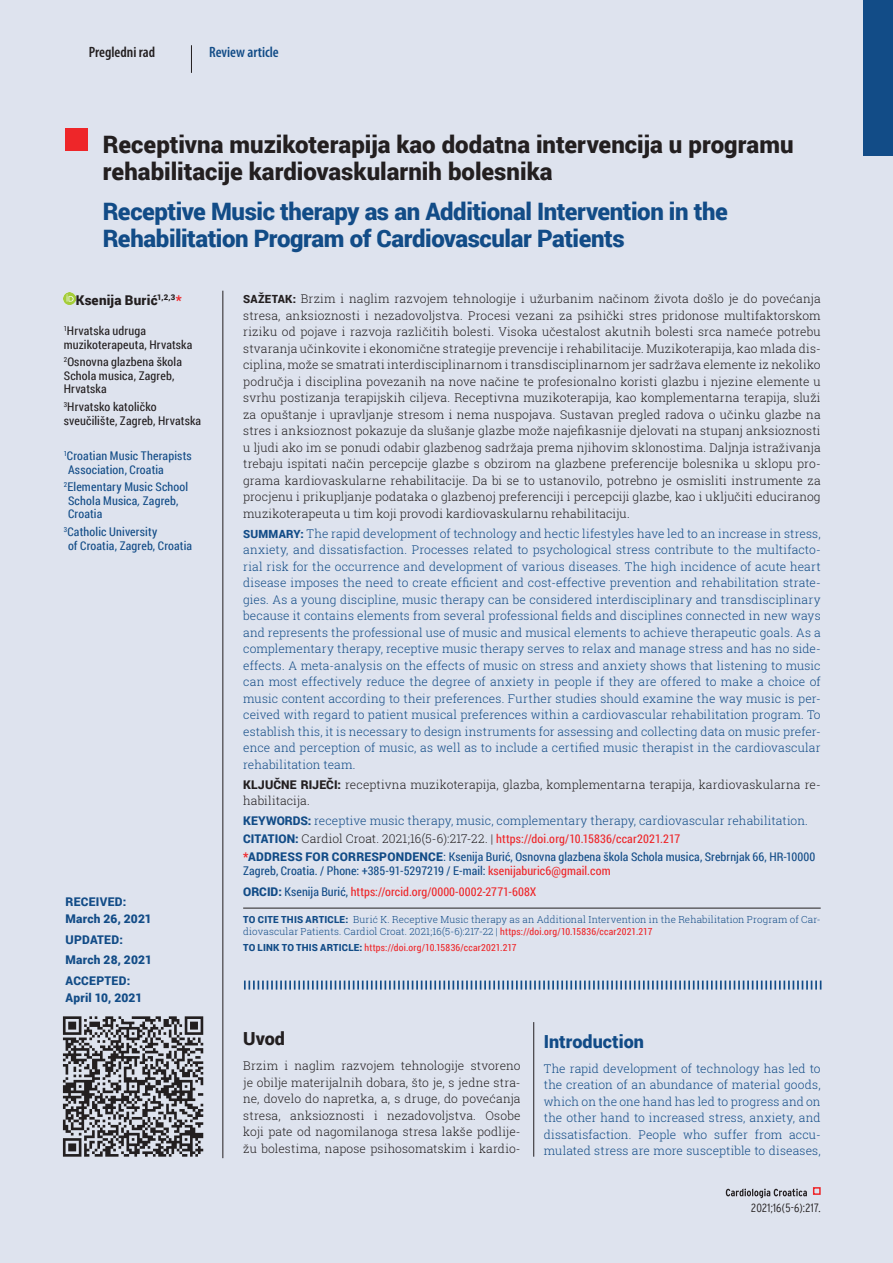
<style>
.page{position:relative;width:893px;height:1263px;background:#dee3ee}
.page>*{position:absolute;margin:0;border:0;box-sizing:border-box;transform-origin:0 0}
.t1{font:900 24px/27px "Roboto";letter-spacing:-.02em;color:#124c87}
.t2{font:900 24px/27px "Roboto";color:#231f20}
.t3{font:900 18px "Roboto";color:#124c87}
.t4{font:900 18px "Roboto";color:#231f20}
.t5{font:600 condensed 15px "Myriad Pro";color:#124c87}
.t6{font:600 condensed 15px "Myriad Pro";color:#231f20}
.t7{font:900 13.5px "Roboto";letter-spacing:.015em;color:#231f20}
.t8{font:300 12px/16.5px "Roboto Slab";letter-spacing:.01em;color:#124c87;text-align:justify}
.t9{font:300 12px/16.5px "Roboto Slab";letter-spacing:.01em;color:#231f20;text-align:justify}
.t10{font:12px/13.5px "Roboto Condensed";letter-spacing:.01em;color:#124c87}
.t11{font:12px "Roboto Condensed";letter-spacing:.005em;color:#ee2629}
.t12{font:12px/13.5px "Roboto Condensed";letter-spacing:.015em;color:#231f20}
.t13{font:900 12px/20.7px "Roboto";letter-spacing:.02em;color:#124c87}
.t14{font:300 condensed 12px "Interstate";letter-spacing:.02em;color:#231f20}
.t15{font:300 9.75px/12px "Roboto Slab";letter-spacing:.015em;color:#124c87}
.t16{font:9.75px "Roboto Condensed";letter-spacing:.02em;color:#ee2629}
.t17{font:900 9.75px "Roboto";color:#124c87}
.s1{color:#ee2629}
.s2{font-style:italic}
.s3{font-family:"Roboto";font-weight:900;font-size:11.25px}
.s4{font-family:"Roboto";font-weight:900}
.s5{font-family:"Roboto";font-weight:900;color:#124c87}
.s6{font-family:"Roboto Slab";font-weight:300;color:#231f20}
.s7{font-family:"Roboto"}
.s8{color:#124c87}
.s9{font-family:"Roboto Condensed";font-weight:400;color:#ee2629}
</style>
<div class="page">
<div style="left:863px;top:0;width:30px;height:155px;background:#124c87"></div>
<svg style="left:191px;top:45px;width:1px;height:28px"></svg>
<hr style="left:223px;top:291px;width:1px;height:867px;background:#231f20">
<svg style="left:64px;top:293px;width:12px;height:12px"></svg>
<hr style="left:243px;top:908px;width:578px;height:1px;background:#231f20">
<div style="left:65px;top:128px;width:23px;height:22px;background:#ee2629"></div>
<svg style="left:244px;top:980px;width:577px;height:9px"></svg>
<hr style="left:533px;top:1022px;width:1px;height:135px;background:#231f20">
<svg style="left:726px;top:1188px;width:81px;height:10px"></svg>
<div style="left:813px;top:1187px;width:8px;height:8px;border:2px solid #ee2629"></div>
<svg style="left:63px;top:1016px;width:140px;height:141px"></svg>
<p class="t6" style="left:89px;top:44px;width:68px">Pregledni rad</p>
<p class="t5" style="left:209px;top:44px;width:71px">Review article</p>
<h1 class="t2" style="left:103px;top:130px;width:692px">Receptivna muzikoterapija kao dodatna intervencija u programu rehabilitacije kardiovaskularnih bolesnika</h1>
<h1 class="t1" style="left:103px;top:197px;width:626px">Receptive Music therapy as an Additional Intervention in the<br>Rehabilitation Program of Cardiovascular Patients</h1>
<p class="t7" style="left:76px;top:290px;width:107px">Ksenija Burić<sup>1,2,3</sup><span class="s1">*</span></p>
<p class="t12" style="left:64px;top:324px;width:130px"><sup>1</sup>Hrvatska udruga muzikoterapeuta, Hrvatska</p>
<p class="t12" style="left:64px;top:355px;width:120px"><sup>2</sup>Osnovna glazbena škola<br>Schola musica, Zagreb,<br>Hrvatska</p>
<p class="t12" style="left:64px;top:400px;width:139px"><sup>3</sup>Hrvatsko katoličko sveučilište, Zagreb, Hrvatska</p>
<p class="t10" style="left:68px;top:449px;width:125px;text-indent:-4px"><sup>1</sup>Croatian Music Therapists<br>Association, Croatia</p>
<p class="t10" style="left:68px;top:480px;width:122px;text-indent:-4px"><sup>2</sup>Elementary Music School<br>Schola Musica<span class="s2">,</span> Zagreb,<br>Croatia</p>
<p class="t10" style="left:68px;top:525px;width:126px;text-indent:-4px"><sup>3</sup>Catholic University<br>of Croatia, Zagreb, Croatia</p>
<p class="t13" style="left:66px;top:893px;width:88px;line-height:16.5px">Received:<br>March 26, 2021</p>
<p class="t13" style="left:66px;top:928px;width:88px">Updated:<br>March 28, 2021<br>Accepted:</p>
<p class="t13" style="left:66px;top:986px;width:78px">April 10, 2021</p>
<p class="t9" style="left:243px;top:290px;width:579px"><span class="s3">SAŽETAK:</span> Brzim i naglim razvojem tehnologije i užurbanim načinom života došlo je do povećanja stresa, anksioznosti i nezadovoljstva. Procesi vezani za psihički stres pridonose multifaktorskom riziku od pojave i razvoja različitih bolesti. Visoka učestalost akutnih bolesti srca nameće potrebu stvaranja učinkovite i ekonomične strategije prevencije i rehabilitacije. Muzikoterapija, kao mlada dis&shy;ciplina, može se smatrati interdisciplinarnom i transdisciplinarnom jer sadržava elemente iz nekoliko područja i disciplina povezanih na nove načine te profesionalno koristi glazbu i njezine elemente u svrhu postizanja terapijskih ciljeva. Receptivna muzikoterapija, kao komplementarna terapija, služi za opuštanje i upravljanje stresom i nema nuspojava. Sustavan pregled radova o učinku glazbe na stres i anksioznost pokazuje da slušanje glazbe može najefikasnije djelovati na stupanj anksioznosti u ljudi ako im se ponudi odabir glazbenog sadržaja prema njihovim sklonostima. Daljnja istraživanja trebaju ispitati način percepcije glazbe s obzirom na glazbene preferencije bolesnika u sklopu pro&shy;grama kardiovaskularne rehabilitacije. Da bi se to ustanovilo, potrebno je osmisliti instrumente za procjenu i prikupljanje podataka o glazbenoj preferenciji i percepciji glazbe, kao i uključiti educiranog muzikoterapeuta u tim koji provodi kardiovaskularnu rehabilitaciju.</p>
<p class="t8" style="left:243px;top:525px;width:579px"><span class="s3">SUMMARY:</span> The rapid development of technology and hectic lifestyles have led to an increase in stress, anxiety, and dissatisfaction. Processes related to psychological stress contribute to the multifacto&shy;rial risk for the occurrence and development of various diseases. The high incidence of acute heart disease imposes the need to create efficient and cost-effective prevention and rehabilitation strate&shy;gies. As a young discipline, music therapy can be considered interdisciplinary and transdisciplinary because it contains elements from several professional fields and disciplines connected in new ways and represents the professional use of music and musical elements to achieve therapeutic goals. As a complementary therapy, receptive music therapy serves to relax and manage stress and has no side&shy;effects. A meta-analysis on the effects of music on stress and anxiety shows that listening to music can most effectively reduce the degree of anxiety in people if they are offered to make a choice of music content according to their preferences. Further studies should examine the way music is per&shy;ceived with regard to patient musical preferences within a cardiovascular rehabilitation program. To establish this, it is necessary to design instruments for assessing and collecting data on music prefer&shy;ence and perception of music, as well as to include a certified music therapist in the cardiovascular rehabilitation team.</p>
<p class="t9" style="left:243px;top:776px;width:579px"><span class="s4">KLJUČNE RIJEČI:</span> receptivna muzikoterapija, glazba, komplementarna terapija, kardiovaskularna re&shy;habilitacija.</p>
<p class="t8" style="left:243px;top:812px;width:566px"><span class="s4">KEYWORDS:</span> receptive music therapy, music, complementary therapy, cardiovascular rehabilitation.</p>
<p class="t11" style="left:243px;top:830px;width:439px"><span class="s5">CITATION:</span> <span class="s6">Cardiol Croat. 2021;16(5-6):217-22. |</span> https://doi.org/10.15836/ccar2021.217</p>
<p class="t13" style="left:243px;top:846px;width:38px"><span class="s1">*</span>Address</p>
<p class="t13" style="left:306px;top:846px;width:35px">for corres</p>
<p class="t13" style="left:379px;top:846px;width:42px">pondence</p>
<p class="t10" style="left:243px;top:849px;width:574px;line-height:14.2px;text-indent:200px"><span class="s7">:</span> Ksenija Burić, Osnovna glazbena škola Schola musica, Srebrnjak 66, HR-10000<br>Zagreb, Croatia. / Phone: +385-91-5297219 / E-mail: <span class="s1">ksenijaburic6@gmail.com</span></p>
<p class="t11" style="left:243px;top:883px;width:295px"><span class="s5">ORCID:</span> <span class="s8">Ksenija Burić,</span> https://orcid.org/0000-0002-2771-608X</p>
<p class="t15" style="left:243px;top:913px;width:579px"><span class="s4">To cite this article:</span> Burić K. Receptive Music therapy as an Additional Intervention in the Rehabilitation Program of Car&shy;diovascular Patients. Cardiol Croat. 2021;16(5-6):217-22 | <span class="s9">https://doi.org/10.15836/ccar2021.217</span></p>
<p class="t17" style="left:243px;top:941px;width:21px">To link</p>
<p class="t17" style="left:282px;top:941px;width:46px">to this article</p>
<p class="t16" style="left:359px;top:941px;width:159px"><span class="s5">:</span> https://doi.org/10.15836/ccar2021.217</p>
<h2 class="t4" style="left:243px;top:1026px;width:43px">Uvod</h2>
<p class="t9" style="left:243px;top:1057px;width:279px">Brzim i naglim razvojem tehnologije stvoreno je obilje materijalnih dobara, što je, s jedne stra&shy;ne, dovelo do napretka, a, s druge, do povećanja stresa, anksioznosti i nezadovoljstva. Osobe koji pate od nagomilanoga stresa lakše podlije&shy;žu bolestima, napose psihosomatskim i kardio-</p>
<h2 class="t3" style="left:544px;top:1028px;width:102px">Introduction</h2>
<p class="t8" style="left:544px;top:1060px;width:278px">The rapid development of technology has led to the creation of an abundance of material goods, which on the one hand has led to progress and on the other hand to increased stress, anxiety, and dissatisfaction. People who suffer from accu&shy;mulated stress are more susceptible to diseases,</p>
<p class="t14" style="left:751px;top:1201px;width:71px">2021;16(5-6):217.</p>
</div>
